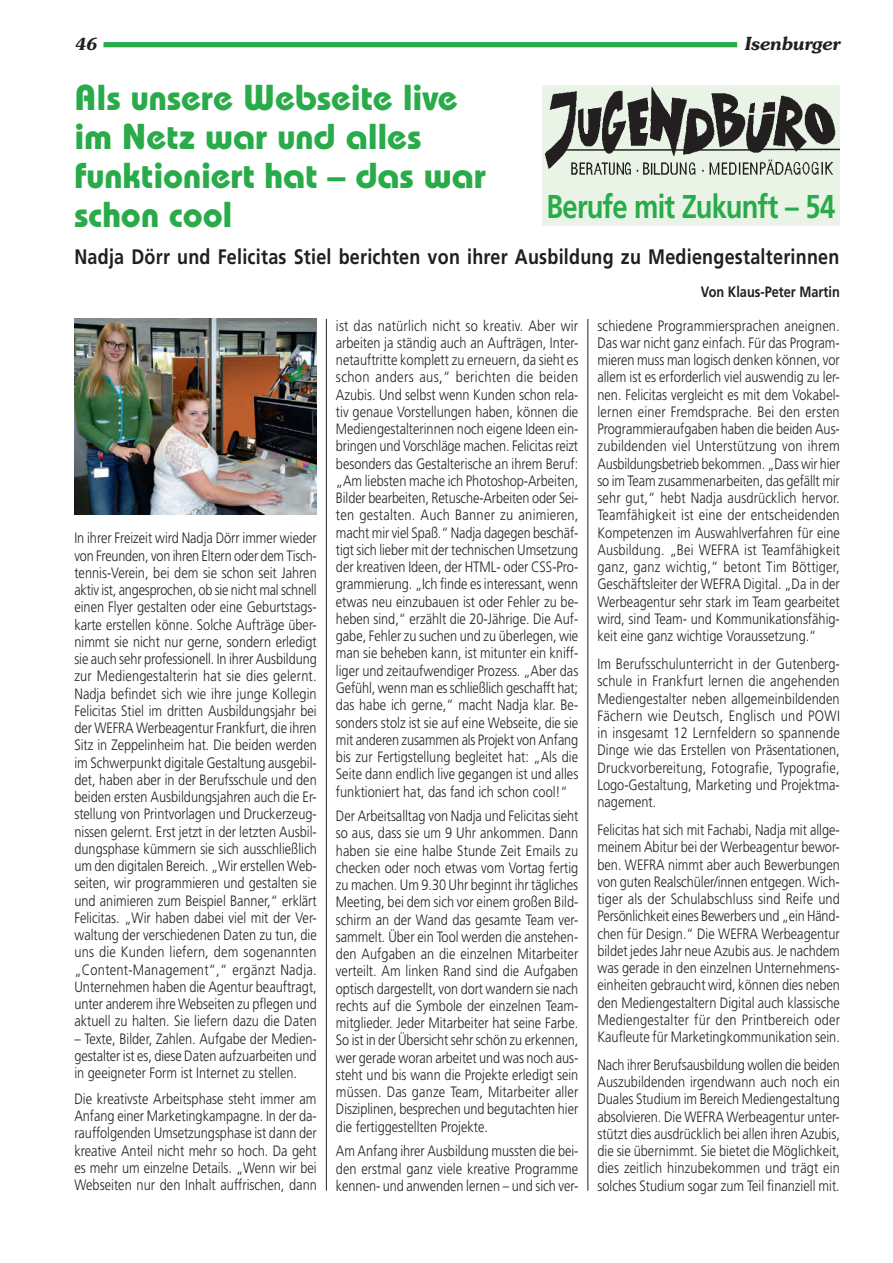
<style>
.page{position:relative;width:893px;height:1263px;background:#fff}
.page>*{position:absolute;margin:0;border:0;box-sizing:border-box;transform-origin:0 0}
.t1{font:700 36px/39px "Bauhaus Std";color:#29ab4a}
.t2{font:700 33px "Frutiger";letter-spacing:-.03em;color:#29ab4a;scale:.83 1}
.t3{font:700 21px "Frutiger";letter-spacing:.015em;color:#231f20;scale:.85 1}
.t4{font:italic 600 18px "Souvenir";letter-spacing:-.025em;color:#231f20}
.t5{font:italic 600 16.5px "Souvenir";color:#231f20}
.t6{font:300 15px/17.2px "Frutiger";color:#231f20;text-align:justify;scale:.85 1}
.t7{font:300 15px/17.2px "Frutiger";color:#231f20;text-align:justify;scale:.86 1}
.t8{font:700 15px "Frutiger";color:#231f20;scale:.85 1}
</style>
<div class="page">
<div style="left:104px;top:42px;width:633px;height:5px;background:#29ab4a"></div>
<hr style="left:326px;top:319px;width:1px;height:872px;background:#231f20">
<hr style="left:587px;top:319px;width:1px;height:872px;background:#231f20">
<div style="left:542px;top:85px;width:298px;height:140px;background:#e9f4e7"></div>
<img style="left:544px;top:87px;width:296px;height:88px">
<img style="left:74px;top:319px;width:243px;height:195px">
<p class="t5" style="left:74px;top:34px;width:24px">46</p>
<p class="t4" style="left:744px;top:33px;width:97px">Isenburger</p>
<h1 class="t1" style="left:74px;top:77px;width:413px">Als unsere Webseite live im Netz war und alles funktioniert hat – das war schon cool</h1>
<h3 class="t3" style="left:74px;top:244px;width:901px">Nadja Dörr und Felicitas Stiel berichten von ihrer Ausbildung zu Mediengestalterinnen</h3>
<p class="t8" style="left:701px;top:282px;width:165px">Von Klaus-Peter Martin</p>
<h2 class="t2" style="left:546px;top:187px;width:350px">Berufe mit Zukunft – 54</h2>
<p class="t6" style="left:74px;top:529px;width:287px">In ihrer Freizeit wird Nadja Dörr immer wieder von Freunden, von ihren Eltern oder dem Tisch&shy;tennis-Verein, bei dem sie schon seit Jahren aktiv ist, angesprochen, ob sie nicht mal schnell einen Flyer gestalten oder eine Geburtstags&shy;karte erstellen könne. Solche Aufträge über&shy;nimmt sie nicht nur gerne, sondern erledigt sie auch sehr professionell. In ihrer Ausbildung zur Mediengestalterin hat sie dies gelernt.<br>Nadja befindet sich wie ihre junge Kollegin Felicitas Stiel im dritten Ausbildungsjahr bei der WEFRA Werbeagentur Frankfurt, die ihren Sitz in Zeppelinheim hat. Die beiden werden im Schwerpunkt digitale Gestaltung ausgebil&shy;det, haben aber in der Berufsschule und den beiden ersten Ausbildungsjahren auch die Er&shy;stellung von Printvorlagen und Druckerzeug&shy;nissen gelernt. Erst jetzt in der letzten Ausbil&shy;dungsphase kümmern sie sich ausschließlich um den digitalen Bereich. „Wir erstellen Web&shy;seiten, wir programmieren und gestalten sie und animieren zum Beispiel Banner,“ erklärt Felicitas. „Wir haben dabei viel mit der Ver&shy;waltung der verschiedenen Daten zu tun, die uns die Kunden liefern, dem sogenannten „Content-Management“,“ ergänzt Nadja.<br>Unternehmen haben die Agentur beauftragt, unter anderem ihre Webseiten zu pflegen und aktuell zu halten. Sie liefern dazu die Daten</p>
<p class="t6" style="left:74px;top:1030px;width:287px">– Texte, Bilder, Zahlen. Aufgabe der Medien&shy;gestalter ist es, diese Daten aufzuarbeiten und in geeigneter Form ist Internet zu stellen.</p>
<p class="t6" style="left:74px;top:1090px;width:287px">Die kreativste Arbeitsphase steht immer am Anfang einer Marketingkampagne. In der da&shy;rauffolgenden Umsetzungsphase ist dann der kreative Anteil nicht mehr so hoch. Da geht es mehr um einzelne Details. „Wenn wir bei Webseiten nur den Inhalt auffrischen, dann</p>
<p class="t7" style="left:336px;top:317px;width:284px">ist das natürlich nicht so kreativ. Aber wir arbeiten ja ständig auch an Aufträgen, Inter&shy;netauftritte komplett zu erneuern, da sieht es schon anders aus,“ berichten die beiden Azubis. Und selbst wenn Kunden schon rela&shy;tiv genaue Vorstellungen haben, können die Mediengestalterinnen noch eigene Ideen ein&shy;bringen und Vorschläge machen. Felicitas reizt besonders das Gestalterische an ihrem Beruf: „Am liebsten mache ich Photoshop-Arbeiten, Bilder bearbeiten, Retusche-Arbeiten oder Sei&shy;ten gestalten. Auch Banner zu animieren, macht mir viel Spaß.“ Nadja dagegen beschäf&shy;tigt sich lieber mit der technischen Umsetzung der kreativen Ideen, der HTML- oder CSS-Pro&shy;grammierung. „Ich finde es interessant, wenn etwas neu einzubauen ist oder Fehler zu be&shy;heben sind,“ erzählt die 20-Jährige. Die Auf&shy;gabe, Fehler zu suchen und zu überlegen, wie man sie beheben kann, ist mitunter ein kniff&shy;liger und zeitaufwendiger Prozess. „Aber das Gefühl, wenn man es schließlich geschafft hat; das habe ich gerne,“ macht Nadja klar. Be&shy;sonders stolz ist sie auf eine Webseite, die sie mit anderen zusammen als Projekt von Anfang bis zur Fertigstellung begleitet hat: „Als die Seite dann endlich live gegangen ist und alles funktioniert hat, das fand ich schon cool!“</p>
<p class="t6" style="left:336px;top:807px;width:287px">Der Arbeitsalltag von Nadja und Felicitas sieht so aus, dass sie um 9 Uhr ankommen. Dann haben sie eine halbe Stunde Zeit Emails zu checken oder noch etwas vom Vortag fertig zu machen. Um 9.30 Uhr beginnt ihr tägliches Meeting, bei dem sich vor einem großen Bild&shy;schirm an der Wand das gesamte Team ver&shy;sammelt. Über ein Tool werden die anstehen&shy;den Aufgaben an die einzelnen Mitarbeiter verteilt. Am linken Rand sind die Aufgaben optisch dargestellt, von dort wandern sie nach rechts auf die Symbole der einzelnen Team&shy;mitglieder. Jeder Mitarbeiter hat seine Farbe.<br>So ist in der Übersicht sehr schön zu erkennen, wer gerade woran arbeitet und was noch aus&shy;steht und bis wann die Projekte erledigt sein müssen. Das ganze Team, Mitarbeiter aller Disziplinen, besprechen und begutachten hier die fertiggestellten Projekte.</p>
<p class="t6" style="left:336px;top:1142px;width:287px">Am Anfang ihrer Ausbildung mussten die bei&shy;den erstmal ganz viele kreative Programme kennen- und anwenden lernen – und sich ver-</p>
<p class="t6" style="left:597px;top:317px;width:287px">schiedene Programmiersprachen aneignen.<br>Das war nicht ganz einfach. Für das Program&shy;mieren muss man logisch denken können, vor allem ist es erforderlich viel auswendig zu ler&shy;nen. Felicitas vergleicht es mit dem Vokabel&shy;lernen einer Fremdsprache. Bei den ersten Programmieraufgaben haben die beiden Aus&shy;zubildenden viel Unterstützung von ihrem Ausbildungsbetrieb bekommen. „Dass wir hier so im Team zusammenarbeiten, das gefällt mir sehr gut,“ hebt Nadja ausdrücklich hervor.<br>Teamfähigkeit ist eine der entscheidenden Kompetenzen im Auswahlverfahren für eine Ausbildung. „Bei WEFRA ist Teamfähigkeit ganz, ganz wichtig,“ betont Tim Böttiger, Geschäftsleiter der WEFRA Digital. „Da in der Werbeagentur sehr stark im Team gearbeitet wird, sind Team- und Kommunikationsfähig&shy;keit eine ganz wichtige Voraussetzung.“</p>
<p class="t6" style="left:597px;top:655px;width:287px">Im Berufsschulunterricht in der Gutenberg&shy;schule in Frankfurt lernen die angehenden Mediengestalter neben allgemeinbildenden Fächern wie Deutsch, Englisch und POWI in insgesamt 12 Lernfeldern so spannende Dinge wie das Erstellen von Präsentationen, Druckvorbereitung, Fotografie, Typografie, Logo-Gestaltung, Marketing und Projektma&shy;nagement.</p>
<p class="t6" style="left:597px;top:821px;width:287px">Felicitas hat sich mit Fachabi, Nadja mit allge&shy;meinem Abitur bei der Werbeagentur bewor&shy;ben. WEFRA nimmt aber auch Bewerbungen von guten Realschüler/innen entgegen. Wich&shy;tiger als der Schulabschluss sind Reife und Persönlichkeit eines Bewerbers und „ein Händ&shy;chen für Design.“ Die WEFRA Werbeagentur bildet jedes Jahr neue Azubis aus. Je nachdem was gerade in den einzelnen Unternehmens&shy;einheiten gebraucht wird, können dies neben den Mediengestaltern Digital auch klassische Mediengestalter für den Printbereich oder Kaufleute für Marketingkommunikation sein.</p>
<p class="t6" style="left:597px;top:1056px;width:287px">Nach ihrer Berufsausbildung wollen die beiden Auszubildenden irgendwann auch noch ein Duales Studium im Bereich Mediengestaltung absolvieren. Die WEFRA Werbeagentur unter&shy;stützt dies ausdrücklich bei allen ihren Azubis, die sie übernimmt. Sie bietet die Möglichkeit, dies zeitlich hinzubekommen und trägt ein solches Studium sogar zum Teil finanziell mit.</p>
</div>
